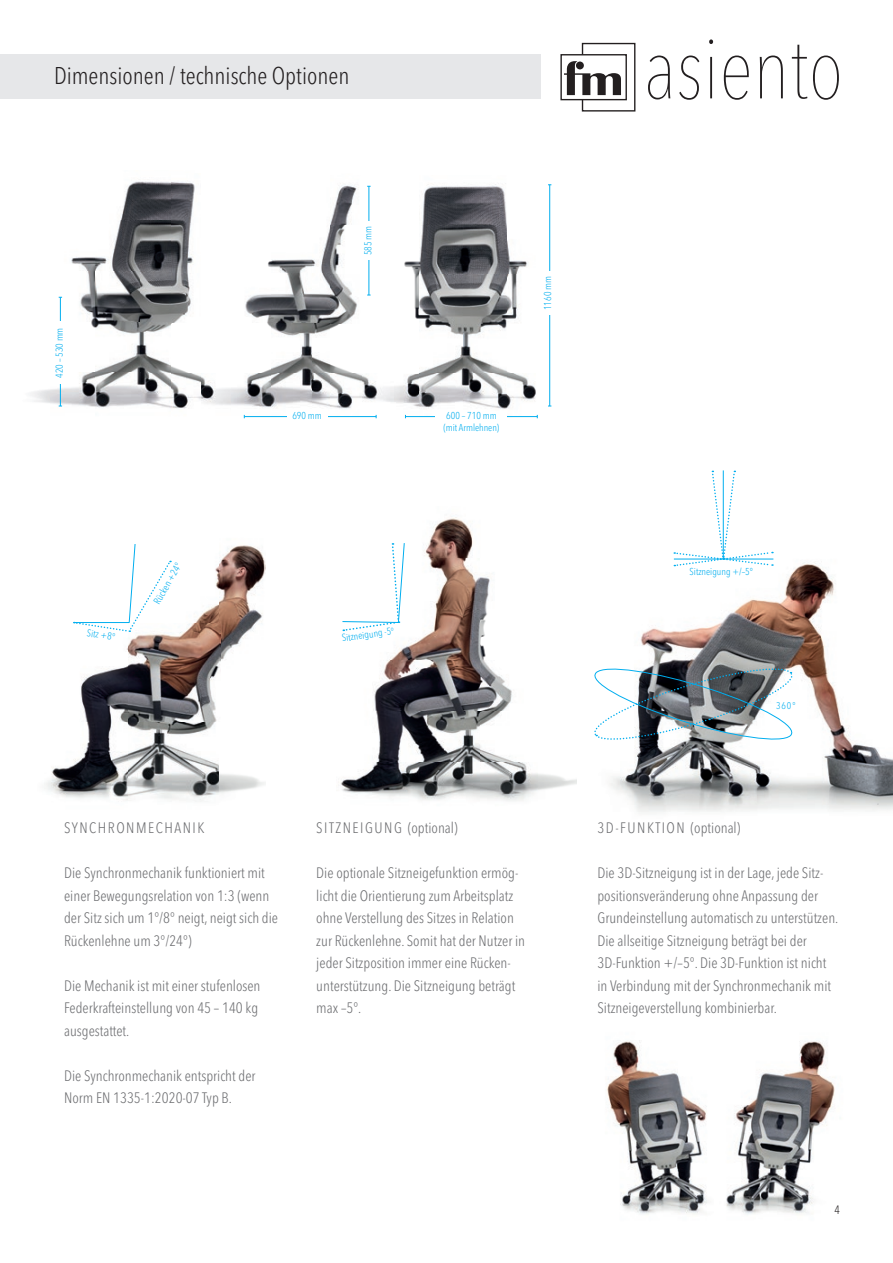
<style>
.page{position:relative;width:893px;height:1263px;background:#fff}
.page>*{position:absolute;margin:0;border:0;box-sizing:border-box;transform-origin:0 0}
.t1{font:200 85.8px "Avenir Next Condensed";color:#231f20}
.t2{font:300 condensed 24px "Avenir Next LT Pro";color:#231f20}
.t3{font:300 condensed 15px/22.5px "Avenir Next LT Pro";color:#6c6d70}
.t4{font:300 condensed 15px "Avenir Next LT Pro";letter-spacing:.1em;color:#6c6d70}
.t5{font:300 condensed 15px "Avenir Next LT Pro";letter-spacing:.09em;color:#6c6d70}
.t6{font:300 condensed 12px "Avenir Next LT Pro";color:#231f20}
.t7{font:300 condensed 9.9px/12px "Avenir Next LT Pro";color:#00aeef}
.t8{font:300 condensed 9.75px "Avenir Next LT Pro";color:#00aeef}
</style>
<div class="page">
<img style="left:607px;top:1040px;width:100px;height:174px">
<img style="left:726px;top:1041px;width:109px;height:174px">
<img style="left:609px;top:552px;width:284px;height:260px">
<svg style="left:594px;top:663px;width:205px;height:82px"></svg>
<div style="left:0;top:54px;width:541px;height:45px;background:#e6e7e9"></div>
<svg style="left:564px;top:42px;width:72px;height:70px"></svg>
<div style="left:560px;top:54px;width:67px;height:46px;border:1px solid #231f20"></div>
<img style="left:46px;top:545px;width:220px;height:257px">
<img style="left:425px;top:517px;width:48px;height:41px">
<img style="left:340px;top:558px;width:198px;height:243px">
<svg style="left:342px;top:543px;width:63px;height:89px"></svg>
<svg style="left:73px;top:544px;width:98px;height:89px"></svg>
<img style="left:120px;top:181px;width:52px;height:40px">
<img style="left:71px;top:221px;width:101px;height:51px">
<img style="left:58px;top:272px;width:133px;height:101px">
<img style="left:30px;top:373px;width:142px;height:35px">
<img style="left:404px;top:183px;width:147px;height:191px">
<img style="left:394px;top:374px;width:157px;height:45px">
<img style="left:172px;top:182px;width:159px;height:41px">
<img style="left:172px;top:223px;width:159px;height:50px">
<img style="left:245px;top:273px;width:86px;height:50px">
<img style="left:261px;top:323px;width:91px;height:50px">
<img style="left:172px;top:373px;width:222px;height:46px">
<img style="left:331px;top:185px;width:40px;height:139px">
<hr style="left:549px;top:185px;width:1px;height:221px;background:#00aeef">
<hr style="left:60px;top:297px;width:1px;height:109px;background:#00aeef">
<hr style="left:368px;top:186px;width:1px;height:109px;background:#00aeef">
<hr style="left:405px;top:416px;width:132px;height:1px;background:#00aeef">
<hr style="left:244px;top:416px;width:132px;height:1px;background:#00aeef">
<div style="left:544px;top:271px;width:13px;height:44px;background:#fff"></div>
<div style="left:55px;top:322px;width:14px;height:62px;background:#fff"></div>
<div style="left:364px;top:221px;width:14px;height:39px;background:#fff"></div>
<div style="left:436px;top:411px;width:71px;height:25px;background:#fff"></div>
<div style="left:291px;top:410px;width:37px;height:13px;background:#fff"></div>
<div style="left:287px;top:411px;width:40px;height:15px;background:#fff"></div>
<hr style="left:723px;top:470px;width:1px;height:90px;background:#00aeef">
<svg style="left:674px;top:471px;width:99px;height:96px"></svg>
<h2 class="t2" style="left:54px;top:61px;width:297px">Dimensionen / technische Optionen</h2>
<p class="t7" style="left:53px;top:378px;width:52px;rotate:-90deg">420 – 530 mm</p>
<p class="t7" style="left:362px;top:255px;width:31px;rotate:-90deg">585 mm</p>
<p class="t7" style="left:292px;top:409px;width:31px">690 mm</p>
<p class="t7" style="left:443px;top:409px;width:57px">600 – 710 mm (mit Armlehnen)</p>
<p class="t7" style="left:542px;top:310px;width:36px;rotate:-90deg">1160 mm</p>
<h1 class="t1" style="left:644px;top:17px;width:201px">asiento</h1>
<p class="t7" style="left:88px;top:626px;width:30px;rotate:9deg">Sitz +8°</p>
<p class="t7" style="left:151px;top:600px;width:47px;rotate:-60deg">Rücken +24°</p>
<p class="t7" style="left:341px;top:632px;width:54px;rotate:-8deg">Sitzneigung -5°</p>
<p class="t4" style="left:64px;top:819px;width:142px">SYNCHRONMECHANIK</p>
<p class="t3" style="left:64px;top:862px;width:216px">Die Synchronmechanik funktioniert mit einer Bewegungsrelation von 1:3 (wenn der Sitz sich um 1°/8° neigt, neigt sich die Rückenlehne um 3°/24°)</p>
<p class="t3" style="left:64px;top:974px;width:198px">Die Mechanik ist mit einer stufenlosen<br>Federkrafteinstellung von 45 – 140 kg ausgestattet.</p>
<p class="t3" style="left:64px;top:1064px;width:193px">Die Synchronmechanik entspricht der<br>Norm EN 1335-1:2020-07 Typ B.</p>
<p class="t4" style="left:316px;top:819px;width:143px">SITZNEIGUNG (optional)</p>
<p class="t3" style="left:316px;top:862px;width:210px">Die optionale Sitzneigefunktion ermög&shy;licht die Orientierung zum Arbeitsplatz ohne Verstellung des Sitzes in Relation zur Rückenlehne. Somit hat der Nutzer in jeder Sitzposition immer eine Rücken&shy;unterstützung. Die Sitzneigung beträgt max –5°.</p>
<p class="t7" style="left:690px;top:566px;width:65px">Sitzneigung +/–5°</p>
<p class="t8" style="left:776px;top:700px;width:21px">360°</p>
<p class="t5" style="left:597px;top:819px;width:144px">3D-FUNKTION (optional)</p>
<p class="t3" style="left:597px;top:862px;width:242px">Die 3D-Sitzneigung ist in der Lage, jede Sitz&shy;positionsveränderung ohne Anpassung der Grundeinstellung automatisch zu unterstützen.<br>Die allseitige Sitzneigung beträgt bei der 3D-Funktion +/–5°. Die 3D-Funktion ist nicht in Verbindung mit der Synchronmechanik mit Sitzneigeverstellung kombinierbar.</p>
<p class="t6" style="left:834px;top:1202px;width:7px">4</p>
</div>
